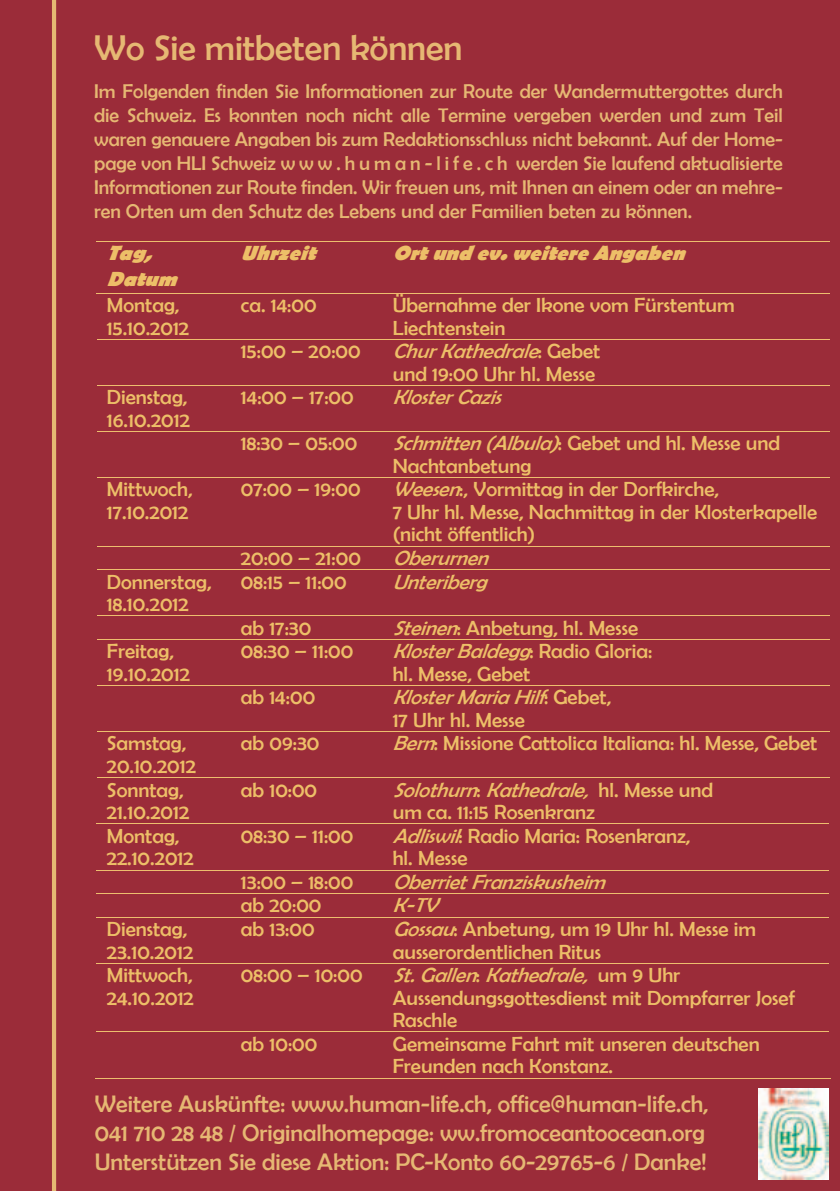
<style>
.page{position:relative;width:840px;height:1191px;background:#fff}
.page>*{position:absolute;margin:0;border:0;box-sizing:border-box;transform-origin:0 0}
.t1{font:36px "Berlin Sans FB";color:#e6b873}
.t2{font:24px/28.8px "Berlin Sans FB";color:#e6b873}
.t3{font:20.6px/22.6px "Berlin Sans FB";color:#edbf68}
.t4{font:italic 20.6px "Berlin Sans FB";color:#edbf68}
.t5{font:italic 700 20.6px/25.4px "Berlin Sans FB";color:#edbf68}
.t6{font:20px/24px "Berlin Sans FB";color:#e6b873;text-align:justify}
.s1{font-style:italic}
</style>
<div class="page">
<div style="left:0;top:0;width:839px;height:1191px;background:#9b2c39"></div>
<hr style="left:52px;top:0;width:4px;height:1191px;background:#e6b873">
<img style="left:758px;top:1088px;width:70px;height:91px">
<hr style="left:96px;top:241px;width:733px;height:1px;background:#edbe6e">
<hr style="left:96px;top:292px;width:733px;height:1px;background:#edbe6e">
<hr style="left:96px;top:339px;width:733px;height:1px;background:#edbe6e">
<hr style="left:96px;top:385px;width:733px;height:1px;background:#edbe6e">
<hr style="left:96px;top:431px;width:733px;height:1px;background:#edbe6e">
<hr style="left:96px;top:477px;width:733px;height:1px;background:#edbe6e">
<hr style="left:96px;top:546px;width:733px;height:1px;background:#edbe6e">
<hr style="left:96px;top:569px;width:733px;height:1px;background:#edbe6e">
<hr style="left:96px;top:615px;width:733px;height:1px;background:#edbe6e">
<hr style="left:96px;top:639px;width:733px;height:1px;background:#edbe6e">
<hr style="left:96px;top:685px;width:733px;height:1px;background:#edbe6e">
<hr style="left:96px;top:731px;width:733px;height:1px;background:#edbe6e">
<hr style="left:96px;top:777px;width:733px;height:1px;background:#edbe6e">
<hr style="left:96px;top:823px;width:733px;height:1px;background:#edbe6e">
<hr style="left:96px;top:869px;width:733px;height:1px;background:#edbe6e">
<hr style="left:96px;top:893px;width:733px;height:1px;background:#edbe6e">
<hr style="left:96px;top:916px;width:733px;height:1px;background:#edbe6e">
<hr style="left:96px;top:962px;width:733px;height:1px;background:#edbe6e">
<hr style="left:96px;top:1031px;width:733px;height:1px;background:#edbe6e">
<hr style="left:95px;top:1077px;width:135px;height:1px;background:#edbe6e">
<hr style="left:229px;top:1077px;width:153px;height:1px;background:#edbe6e">
<hr style="left:381px;top:1077px;width:448px;height:1px;background:#edbe6e">
<h1 class="t1" style="left:94px;top:28px;width:369px">Wo Sie mitbeten können</h1>
<p class="t6" style="left:94px;top:79px;width:689px">Im Folgenden finden Sie Informationen zur Route der Wandermuttergottes durch die Schweiz. Es konnten noch nicht alle Termine vergeben werden und zum Teil waren genauere Angaben bis zum Redaktionsschluss nicht bekannt. Auf der Home&shy;page von HLI Schweiz w w w . h u m a n - l i f e . c h werden Sie laufend aktualisierte Informationen zur Route finden. Wir freuen uns, mit Ihnen an einem oder an mehre&shy;ren Orten um den Schutz des Lebens und der Familien beten zu können.</p>
<p class="t5" style="left:107px;top:241px;width:80px">Tag,<br>Datum</p>
<p class="t5" style="left:241px;top:241px;width:85px">Uhrzeit</p>
<p class="t5" style="left:392px;top:241px;width:302px">Ortundev.weitereAngaben</p>
<p class="t3" style="left:107px;top:293px;width:84px">Montag,<br>15.10.2012</p>
<p class="t3" style="left:241px;top:293px;width:77px">ca. 14:00</p>
<p class="t3" style="left:392px;top:293px;width:343px">Übernahme der Ikone vom Fürstentum<br>Liechtenstein</p>
<p class="t3" style="left:241px;top:339px;width:121px">15:00 – 20:00</p>
<p class="t3" style="left:392px;top:339px;width:209px"><span class="s1">ChurKathedrale</span>: G e b e t und 19:00 Uhr hl. Messe</p>
<p class="t3" style="left:107px;top:386px;width:84px">Dienstag,<br>16.10.2012</p>
<p class="t3" style="left:241px;top:386px;width:114px">14:00 – 17:00</p>
<p class="t4" style="left:392px;top:386px;width:117px">KlosterCazis</p>
<p class="t3" style="left:241px;top:432px;width:118px">18:30 – 05:00</p>
<p class="t3" style="left:392px;top:432px;width:388px"><span class="s1">Schmitten(Albula)</span>: G e b e t u n d h l . M e s s e u n d<br>Nachtanbetung</p>
<p class="t3" style="left:107px;top:478px;width:87px">Mittwoch,<br>17.10.2012</p>
<p class="t3" style="left:241px;top:478px;width:121px">07:00 – 19:00</p>
<p class="t3" style="left:392px;top:478px;width:426px"><span class="s1">Weesen</span>:, Vormittag in der Dorfkirche,<br>7 Uhr hl. Messe, Nachmittag in der Klosterkapelle (nicht öffentlich)</p>
<p class="t3" style="left:241px;top:546px;width:121px">20:00 – 21:00</p>
<p class="t4" style="left:392px;top:546px;width:104px">Oberurnen</p>
<p class="t3" style="left:107px;top:570px;width:106px">Donnerstag,<br>18.10.2012</p>
<p class="t3" style="left:241px;top:570px;width:107px">08:15 – 11:00</p>
<p class="t4" style="left:392px;top:570px;width:103px">Unteriberg</p>
<p class="t3" style="left:241px;top:616px;width:72px">ab 17:30</p>
<p class="t3" style="left:392px;top:616px;width:247px"><span class="s1">Steinen</span>: Anbetung, hl. Messe</p>
<p class="t3" style="left:107px;top:640px;width:84px">Freitag,<br>19.10.2012</p>
<p class="t3" style="left:241px;top:640px;width:114px">08:30 – 11:00</p>
<p class="t3" style="left:392px;top:640px;width:261px"><span class="s1">KlosterBaldegg</span>: R a d i o G l o r i a : hl. Messe, Gebet</p>
<p class="t3" style="left:241px;top:686px;width:76px">ab 14:00</p>
<p class="t3" style="left:392px;top:686px;width:220px"><span class="s1">KlosterMariaHilf</span>: G e b e t ,<br>17 Uhr hl. Messe</p>
<p class="t3" style="left:107px;top:732px;width:90px">Samstag,<br>20.10.2012</p>
<p class="t3" style="left:241px;top:732px;width:80px">ab 09:30</p>
<p class="t3" style="left:392px;top:732px;width:426px"><span class="s1">Bern</span>: Missione Cattolica Italiana: hl. Messe, Gebet</p>
<p class="t3" style="left:107px;top:778px;width:84px">Sonntag,<br>21.10.2012</p>
<p class="t3" style="left:241px;top:778px;width:78px">ab 10:00</p>
<p class="t3" style="left:392px;top:778px;width:322px"><span class="s1">Solothurn</span>: <span class="s1">Kathedrale,</span> h l . M e s s e u n d um ca. 11:15 Rosenkranz</p>
<p class="t3" style="left:107px;top:824px;width:88px">Montag,<br>22.10.2012</p>
<p class="t3" style="left:241px;top:824px;width:114px">08:30 – 11:00</p>
<p class="t3" style="left:392px;top:824px;width:299px"><span class="s1">Adliswil</span>: Radio Maria: Rosenkranz, hl. Messe</p>
<p class="t3" style="left:241px;top:870px;width:114px">13:00 – 18:00</p>
<p class="t4" style="left:392px;top:870px;width:221px">OberrietFranziskusheim</p>
<p class="t3" style="left:241px;top:894px;width:82px">ab 20:00</p>
<p class="t4" style="left:392px;top:894px;width:54px">K-TV</p>
<p class="t3" style="left:107px;top:917px;width:88px">Dienstag,<br>23.10.2012</p>
<p class="t3" style="left:241px;top:917px;width:75px">ab 13:00</p>
<p class="t3" style="left:392px;top:917px;width:364px"><span class="s1">Gossau</span>: Anbetung, um 19 Uhr hl. Messe im ausserordentlichen Ritus</p>
<p class="t3" style="left:107px;top:963px;width:88px">Mittwoch,<br>24.10.2012</p>
<p class="t3" style="left:241px;top:963px;width:123px">08:00 – 10:00</p>
<p class="t3" style="left:392px;top:963px;width:403px"><span class="s1">St.Gallen</span>: <span class="s1">Kathedrale,</span> u m 9 U h r<br>Aussendungsgottesdienst mit Dompfarrer Josef<br>Raschle</p>
<p class="t3" style="left:241px;top:1032px;width:78px">ab 10:00</p>
<p class="t3" style="left:392px;top:1032px;width:368px">Gemeinsame Fahrt mit unseren deutschen<br>Freunden nach Konstanz.</p>
<p class="t2" style="left:95px;top:1089px;width:615px">Weitere Auskünfte: www.human-life.ch, office@human-life.ch,<br>041 710 28 48 / Originalhomepage: ww.fromoceantoocean.org<br>Unterstützen Sie diese Aktion: PC-Konto 60-29765-6 / Danke!</p>
</div>
